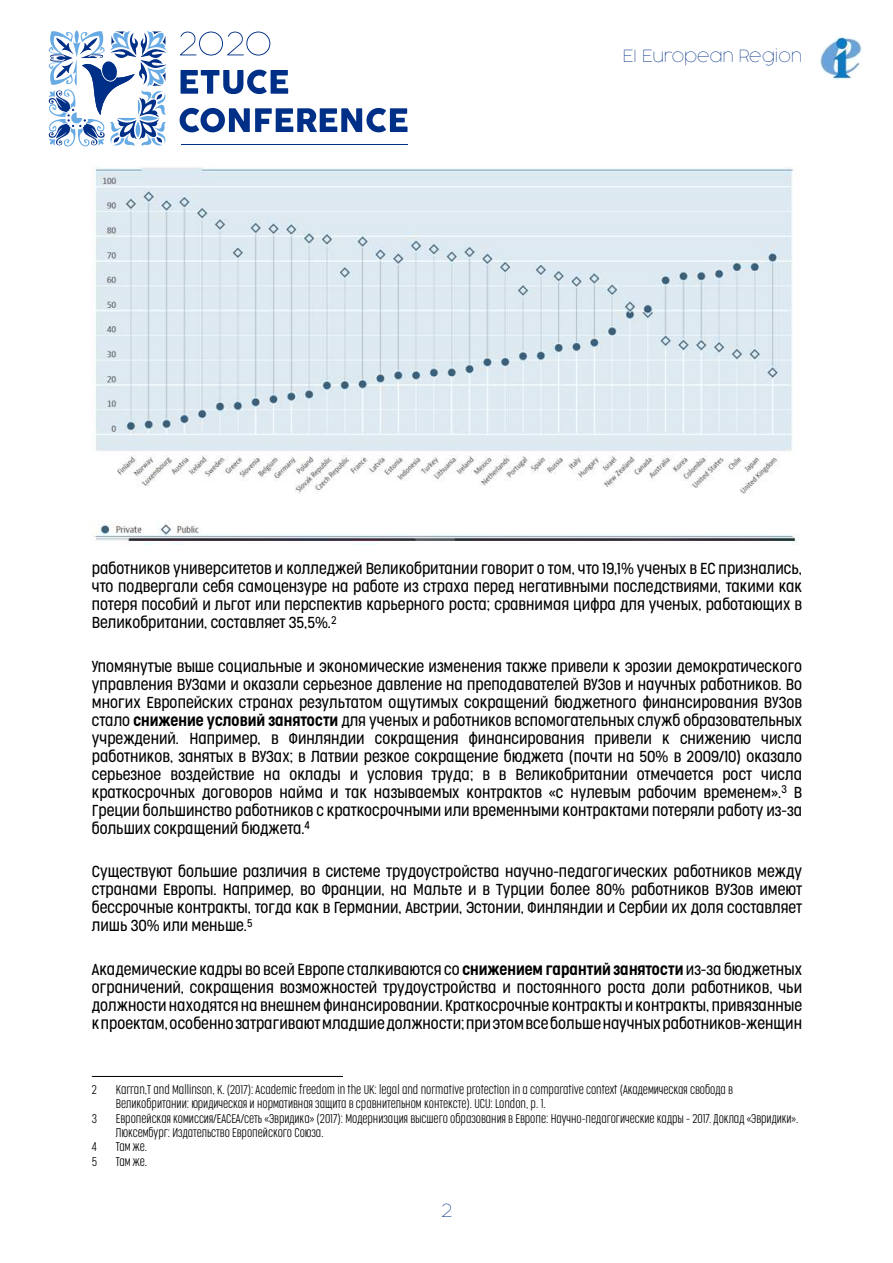
<style>
.page{position:relative;width:893px;height:1263px;background:#fff}
.page>*{position:absolute;margin:0;border:0;box-sizing:border-box;transform-origin:0 0}
.t1{font:100 18px "Cocogoose Pro";color:#002f87}
.t2{font:100 16.5px "Cocogoose Pro";color:#002f87}
.t3{font:300 15px/18px "Cocogoose Condensed";color:#000;text-align:justify}
.t4{font:200 12px/14.4px "Cocogoose Compressed";color:#000}
.s1{font-style:inherit}
</style>
<div class="page">
<img style="left:820px;top:37px;width:42px;height:43px">
<svg style="left:180px;top:32px;width:90px;height:24px"></svg>
<svg style="left:181px;top:70px;width:107px;height:24px"></svg>
<svg style="left:180px;top:108px;width:227px;height:24px"></svg>
<svg style="left:48px;top:30px;width:119px;height:117px"></svg>
<hr style="left:181px;top:145px;width:226px;height:1px;background:#002f87">
<hr style="left:92px;top:1076px;width:251px;height:1px;background:#000">
<img style="left:94px;top:167px;width:705px;height:377px">
<p class="t2" style="left:623px;top:46px;width:181px">EI European Region</p>
<p class="t3" style="left:92px;top:560px;width:712px">работников университетов и колледжей Великобритании говорит о том, что 19,1% ученых в ЕС признались, что подвергали себя самоцензуре на работе из страха перед негативными последствиями, такими как потеря пособий и льгот или перспектив карьерного роста; сравнимая цифра для ученых, работающих в Великобритании, составляет 35,5%.<sup>2</sup></p>
<p class="t3" style="left:92px;top:657px;width:712px">Упомянутые выше социальные и экономические изменения также привели к эрозии демократического управления ВУЗами и оказали серьезное давление на преподавателей ВУЗов и научных работников. Во многих Европейских странах результатом ощутимых сокращений бюджетного финансирования ВУЗов стало <span class="s1">снижение условий занятости</span> для ученых и работников вспомогательных служб образовательных учреждений. Например, в Финляндии сокращения финансирования привели к снижению числа работников, занятых в ВУЗах; в Латвии резкое сокращение бюджета (почти на 50% в 2009/10) оказало серьезное воздействие на оклады и условия труда; в в Великобритании отмечается рост числа краткосрочных договоров найма и так называемых контрактов «с нулевым рабочим временем».<sup>3</sup> В Греции большинство работников с краткосрочными или временными контрактами потеряли работу из-за больших сокращений бюджета.<sup>4</sup></p>
<p class="t3" style="left:92px;top:863px;width:712px">Существуют большие различия в системе трудоустройства научно-педагогических работников между странами Европы. Например, во Франции, на Мальте и в Турции более 80% работников ВУЗов имеют бессрочные контракты, тогда как в Германии, Австрии, Эстонии, Финляндии и Сербии их доля составляет лишь 30% или меньше.<sup>5</sup></p>
<p class="t3" style="left:92px;top:960px;width:712px">Академические кадры во всей Европе сталкиваются со <span class="s1">снижением гарантий занятости</span> из-за бюджетных ограничений, сокращения возможностей трудоустройства и постоянного роста доли работников, чьи должности находятся на внешнем финансировании. Краткосрочные контракты и контракты, привязанные к проектам, особенно затрагивают младшие должности; при этом все больше научных работников-женщин</p>
<p class="t4" style="left:92px;top:1082px;width:7px">2</p>
<p class="t4" style="left:116px;top:1082px;width:619px">Karran,T and Mallinson, K. (2017): Academic freedom in the UK: legal and normative protection in a comparative context (Академическая свобода в<br>Великобритании: юридическая и нормативная защита в сравнительном контексте). UCU: London, p. 1.</p>
<p class="t4" style="left:92px;top:1111px;width:7px">3</p>
<p class="t4" style="left:116px;top:1111px;width:684px">Европейская комиссия/EACEA/сеть «Эвридика» (2017): Модернизация высшего образования в Европе: Научно-педагогические кадры – 2017. Доклад «Эвридики».<br>Люксембург: Издательство Европейского Союза.</p>
<p class="t4" style="left:92px;top:1140px;width:7px">4</p>
<p class="t4" style="left:116px;top:1140px;width:33px">Там же.</p>
<p class="t4" style="left:92px;top:1154px;width:7px">5</p>
<p class="t4" style="left:116px;top:1154px;width:33px">Там же.</p>
<p class="t1" style="left:441px;top:1198px;width:12px">2</p>
</div>
